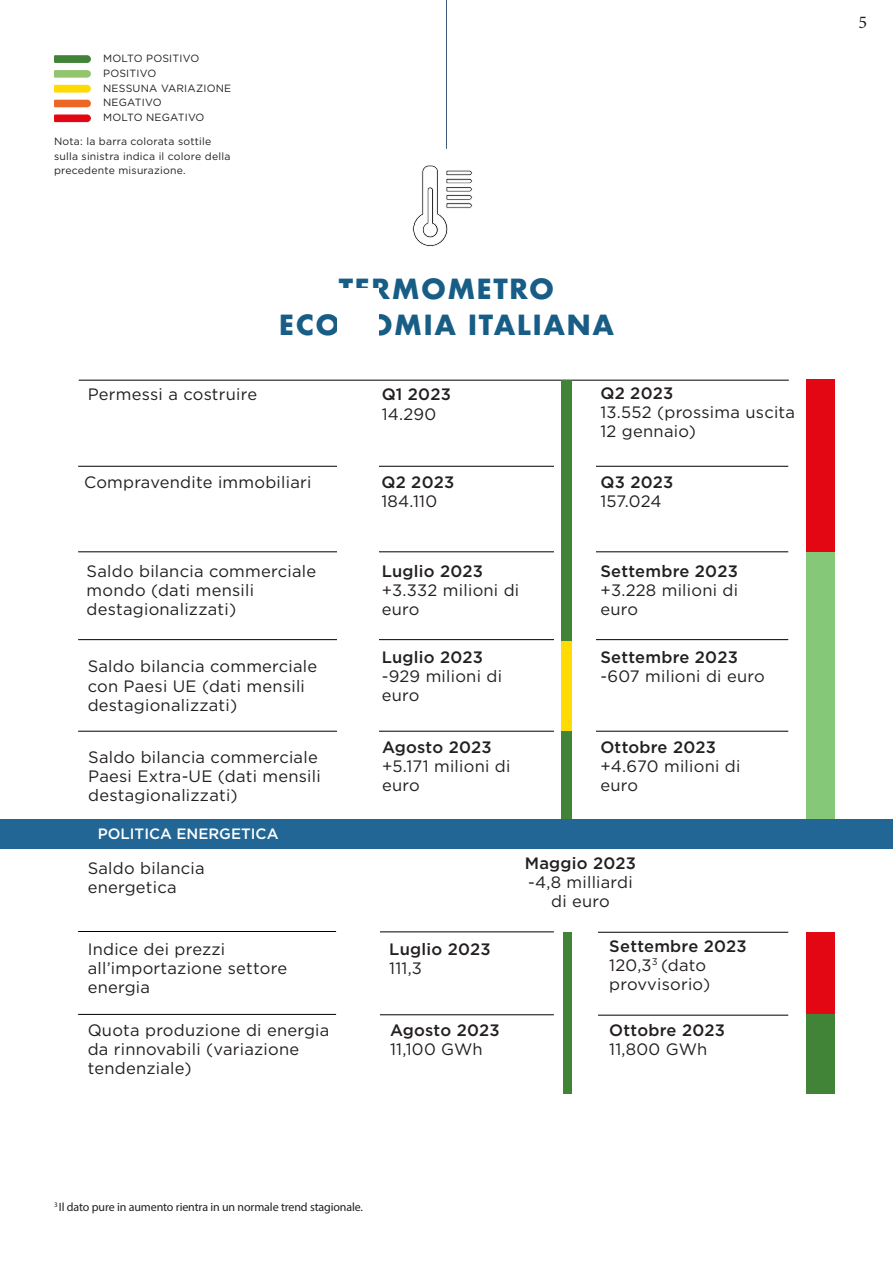
<style>
.page{position:relative;width:893px;height:1263px;background:#fff}
.page>*{position:absolute;margin:0;border:0;box-sizing:border-box;transform-origin:0 0}
.t1{font:700 27px "Futura";letter-spacing:.05em;color:#175d85}
.t2{font:18px "Minion Pro";color:#231f20}
.t3{font:16.5px/19px "Gotham";letter-spacing:.015em;color:#231f20}
.t4{font:500 16.5px "Gotham";letter-spacing:.015em;color:#231f20}
.t5{font:500 15px "Gotham";color:#fff}
.t6{font:12px "Myriad Pro";letter-spacing:-.01em;color:#231f20}
.t7{font:10.5px/14.7px "Gotham";letter-spacing:.02em;color:#231f20}
</style>
<div class="page">
<hr style="left:446px;top:0;width:1px;height:149px;background:#3e5979">
<hr style="left:78px;top:466px;width:710px;height:1px;background:#000">
<svg style="left:54px;top:70px;width:37px;height:8px"></svg>
<svg style="left:54px;top:55px;width:37px;height:8px"></svg>
<svg style="left:54px;top:100px;width:37px;height:7px"></svg>
<svg style="left:54px;top:85px;width:37px;height:8px"></svg>
<svg style="left:54px;top:114px;width:37px;height:8px"></svg>
<svg style="left:412px;top:165px;width:61px;height:82px"></svg>
<hr style="left:78px;top:639px;width:710px;height:1px;background:#000">
<hr style="left:78px;top:731px;width:710px;height:1px;background:#000">
<hr style="left:78px;top:552px;width:710px;height:1px;background:#000">
<div style="left:0;top:819px;width:893px;height:30px;background:#226695"></div>
<hr style="left:78px;top:931px;width:258px;height:1px;background:#000">
<hr style="left:378px;top:932px;width:176px;height:1px;background:#000">
<hr style="left:596px;top:932px;width:192px;height:1px;background:#000">
<hr style="left:78px;top:1014px;width:258px;height:1px;background:#000">
<hr style="left:378px;top:1014px;width:176px;height:1px;background:#000">
<hr style="left:596px;top:1015px;width:192px;height:1px;background:#000">
<div style="left:556px;top:867px;width:42px;height:234px;background:#fff"></div>
<div style="left:337px;top:288px;width:41px;height:496px;background:#fff"></div>
<div style="left:554px;top:394px;width:42px;height:406px;background:#fff"></div>
<div style="left:806px;top:1014px;width:28px;height:79px;background:#418337"></div>
<hr style="left:79px;top:380px;width:710px;height:1px;background:#000">
<div style="left:561px;top:380px;width:11px;height:85px;background:#418337"></div>
<div style="left:806px;top:379px;width:28px;height:173px;background:#e30613"></div>
<div style="left:563px;top:932px;width:9px;height:161px;background:#418337"></div>
<div style="left:561px;top:731px;width:11px;height:88px;background:#418337"></div>
<div style="left:561px;top:460px;width:11px;height:181px;background:#418337"></div>
<div style="left:806px;top:552px;width:28px;height:266px;background:#85c878"></div>
<div style="left:561px;top:641px;width:11px;height:90px;background:#ffdb03"></div>
<div style="left:806px;top:932px;width:28px;height:82px;background:#e30613"></div>
<p class="t7" style="left:103px;top:51px;width:98px">MOLTO POSITIVO</p>
<p class="t7" style="left:103px;top:66px;width:55px">POSITIVO</p>
<p class="t7" style="left:103px;top:80px;width:130px">NESSUNA VARIAZIONE</p>
<p class="t7" style="left:103px;top:95px;width:60px">NEGATIVO</p>
<p class="t7" style="left:103px;top:110px;width:103px">MOLTO NEGATIVO</p>
<p class="t7" style="left:54px;top:134px;width:178px">Nota: la barra colorata sottile sulla sinistra indica il colore della precedente misurazione.</p>
<p class="t1" style="left:339px;top:269px;width:217px">TERMOMETRO</p>
<p class="t1" style="left:279px;top:305px;width:336px">ECONOMIA ITALIANA</p>
<p class="t3" style="left:88px;top:385px;width:171px">Permessi a costruire</p>
<p class="t4" style="left:382px;top:384px;width:71px">Q1 2023</p>
<p class="t3" style="left:382px;top:404px;width:56px">14.290</p>
<p class="t3" style="left:84px;top:472px;width:229px">Compravendite immobiliari</p>
<p class="t4" style="left:381px;top:471px;width:74px">Q2 2023</p>
<p class="t3" style="left:381px;top:491px;width:57px">184.110</p>
<p class="t4" style="left:600px;top:383px;width:74px">Q2 2023</p>
<p class="t3" style="left:600px;top:403px;width:196px">13.552 (prossima uscita</p>
<p class="t3" style="left:600px;top:422px;width:97px">12 gennaio)</p>
<p class="t4" style="left:600px;top:471px;width:74px">Q3 2023</p>
<p class="t3" style="left:600px;top:491px;width:63px">157.024</p>
<p class="t3" style="left:87px;top:561px;width:231px">Saldo bilancia commerciale mondo (dati mensili destagionalizzati)</p>
<p class="t3" style="left:88px;top:657px;width:231px">Saldo bilancia commerciale con Paesi UE (dati mensili destagionalizzati)</p>
<p class="t3" style="left:88px;top:747px;width:234px">Saldo bilancia commerciale<br>Paesi Extra-UE (dati mensili destagionalizzati)</p>
<p class="t5" style="left:98px;top:824px;width:182px">POLITICA ENERGETICA</p>
<p class="t3" style="left:88px;top:858px;width:118px">Saldo bilancia</p>
<p class="t3" style="left:88px;top:877px;width:90px">energetica</p>
<p class="t3" style="left:88px;top:939px;width:139px">Indice dei prezzi</p>
<p class="t3" style="left:88px;top:958px;width:201px">all’importazione settore</p>
<p class="t3" style="left:88px;top:978px;width:64px">energia</p>
<p class="t3" style="left:88px;top:1020px;width:243px">Quota produzione di energia da rinnovabili (variazione tendenziale)</p>
<p class="t4" style="left:382px;top:560px;width:103px">Luglio 2023</p>
<p class="t3" style="left:382px;top:580px;width:139px">+3.332 milioni di euro</p>
<p class="t4" style="left:382px;top:646px;width:103px">Luglio 2023</p>
<p class="t3" style="left:382px;top:666px;width:122px">-929 milioni di euro</p>
<p class="t4" style="left:382px;top:736px;width:111px">Agosto 2023</p>
<p class="t3" style="left:382px;top:756px;width:130px">+5.171 milioni di euro</p>
<p class="t4" style="left:600px;top:560px;width:139px">Settembre 2023</p>
<p class="t3" style="left:600px;top:580px;width:139px">+3.228 milioni di euro</p>
<p class="t4" style="left:600px;top:646px;width:139px">Settembre 2023</p>
<p class="t3" style="left:600px;top:666px;width:166px">-607 milioni di euro</p>
<p class="t4" style="left:600px;top:736px;width:117px">Ottobre 2023</p>
<p class="t3" style="left:600px;top:756px;width:142px">+4.670 milioni di euro</p>
<p class="t4" style="left:389px;top:938px;width:103px">Luglio 2023</p>
<p class="t3" style="left:389px;top:958px;width:34px">111,3</p>
<p class="t4" style="left:390px;top:1019px;width:111px">Agosto 2023</p>
<p class="t3" style="left:390px;top:1039px;width:94px">11,100 GWh</p>
<p class="t4" style="left:525px;top:852px;width:113px">Maggio 2023</p>
<p class="t3" style="left:528px;top:872px;width:106px">-4,8 milliardi</p>
<p class="t3" style="left:551px;top:891px;width:60px">di euro</p>
<p class="t4" style="left:609px;top:935px;width:139px">Settembre 2023</p>
<p class="t3" style="left:609px;top:955px;width:102px">120,3<sup>3</sup> (dato provvisorio)</p>
<p class="t4" style="left:609px;top:1019px;width:117px">Ottobre 2023</p>
<p class="t3" style="left:609px;top:1039px;width:99px">11,800 GWh</p>
<p class="t6" style="left:54px;top:1199px;width:310px"><sup>3</sup> Il dato pure in aumento rientra in un normale trend stagionale.</p>
<p class="t2" style="left:858px;top:10px;width:10px">5</p>
</div>
